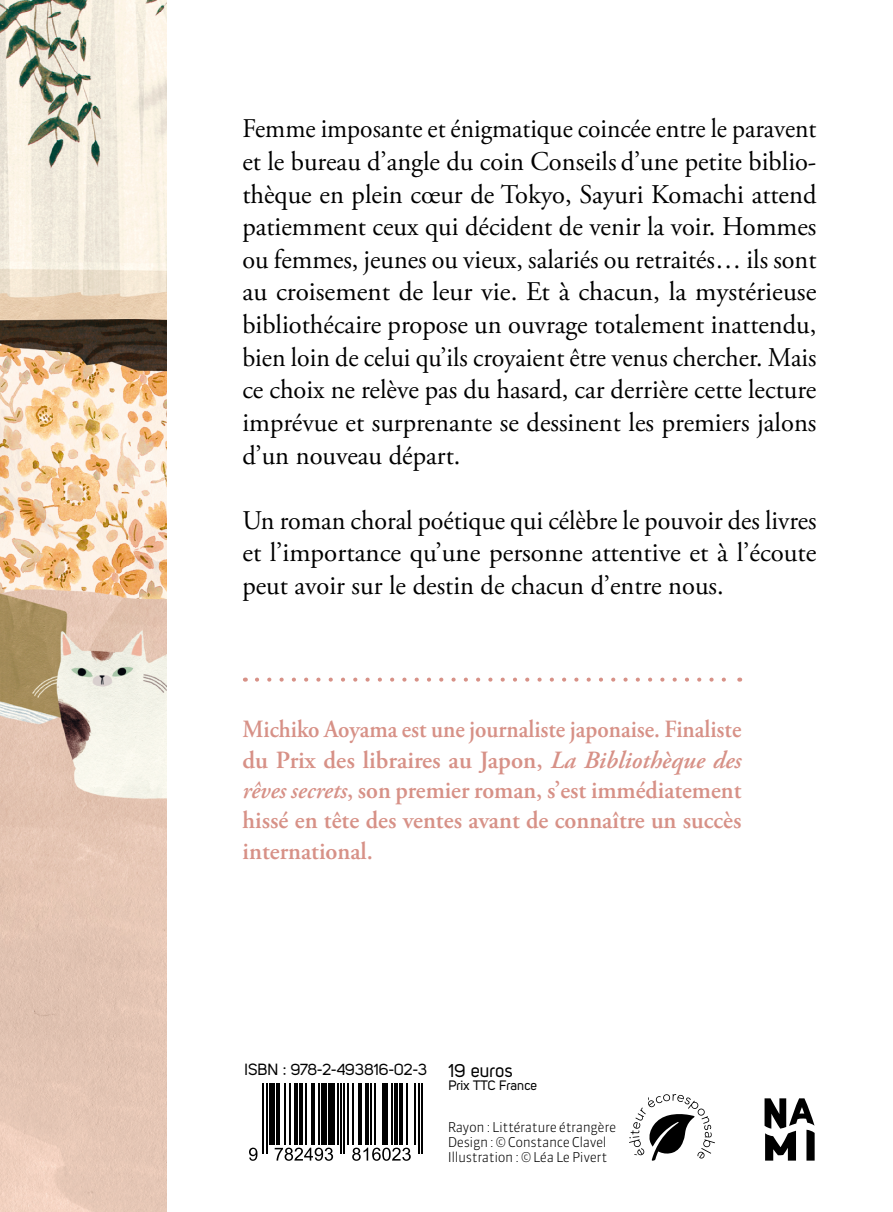
<style>
.page{position:relative;width:893px;height:1212px;background:#fff}
.page>*{position:absolute;margin:0;border:0;box-sizing:border-box;transform-origin:0 0}
.t1{font:27px/32.6px "Adobe Garamond Pro";color:#000;text-align:justify;scale:.95 1}
.t2{font:27px/32.6px "Adobe Garamond Pro";color:#000;text-align:justify;scale:.96 1}
.t3{font:600 24.75px/30.4px "Adobe Garamond Pro";color:#d79187;text-align:justify;scale:.93 1}
.t4{font:18.45px "Uni Sans Regular";color:#000}
.t5{font:15.97px "Uni Sans Regular";color:#000}
.t6{font:300 13.5px/14.6px "Sanuk";letter-spacing:-.03em;color:#000}
.t7{font:13.5px "Uni Sans Regular";color:#000}
.s1{font-style:italic}
</style>
<div class="page">
<img style="left:0;top:0;width:167px;height:1212px">
<svg style="left:764px;top:1098px;width:51px;height:62px"></svg>
<svg style="left:257px;top:677px;width:469px;height:5px"></svg>
<hr style="left:263px;top:1083px;width:1px;height:70px;background:#000">
<hr style="left:266px;top:1083px;width:2px;height:70px;background:#000">
<div style="left:269px;top:1083px;width:5px;height:61px;background:#000"></div>
<hr style="left:276px;top:1083px;width:3px;height:61px;background:#000">
<hr style="left:285px;top:1083px;width:1px;height:61px;background:#000">
<hr style="left:290px;top:1083px;width:1px;height:61px;background:#000">
<hr style="left:294px;top:1083px;width:4px;height:61px;background:#000">
<hr style="left:300px;top:1083px;width:3px;height:61px;background:#000">
<hr style="left:305px;top:1083px;width:1px;height:61px;background:#000">
<hr style="left:311px;top:1083px;width:4px;height:61px;background:#000">
<hr style="left:318px;top:1083px;width:2px;height:61px;background:#000">
<div style="left:322px;top:1083px;width:5px;height:61px;background:#000"></div>
<div style="left:328px;top:1083px;width:7px;height:61px;background:#000"></div>
<hr style="left:337px;top:1083px;width:1px;height:61px;background:#000">
<hr style="left:340px;top:1083px;width:2px;height:70px;background:#000">
<hr style="left:344px;top:1083px;width:1px;height:70px;background:#000">
<hr style="left:347px;top:1083px;width:1px;height:61px;background:#000">
<hr style="left:352px;top:1083px;width:2px;height:61px;background:#000">
<hr style="left:359px;top:1083px;width:3px;height:61px;background:#000">
<hr style="left:365px;top:1083px;width:4px;height:61px;background:#000">
<hr style="left:371px;top:1083px;width:1px;height:61px;background:#000">
<hr style="left:374px;top:1083px;width:2px;height:61px;background:#000">
<div style="left:382px;top:1083px;width:5px;height:61px;background:#000"></div>
<hr style="left:391px;top:1083px;width:1px;height:61px;background:#000">
<hr style="left:394px;top:1083px;width:4px;height:61px;background:#000">
<hr style="left:399px;top:1083px;width:4px;height:61px;background:#000">
<hr style="left:406px;top:1083px;width:2px;height:61px;background:#000">
<hr style="left:414px;top:1083px;width:2px;height:61px;background:#000">
<hr style="left:418px;top:1083px;width:1px;height:70px;background:#000">
<hr style="left:421px;top:1083px;width:2px;height:70px;background:#000">
<svg style="left:249px;top:1147px;width:8px;height:14px"></svg>
<svg style="left:275px;top:1147px;width:58px;height:14px"></svg>
<svg style="left:352px;top:1147px;width:59px;height:14px"></svg>
<svg style="left:629px;top:1094px;width:86px;height:67px"></svg>
<p class="t1" style="left:242px;top:113px;width:606px">Femme imposante et énigmatique coincée entre le paravent et le bureau d’angle du coin Conseils d’une petite biblio&shy;thèque en plein cœur de Tokyo, Sayuri Komachi attend patiemment ceux qui décident de venir la voir. Hommes ou femmes, jeunes ou vieux, salariés ou retraités… ils sont au croisement de leur vie. Et à chacun, la mystérieuse bibliothécaire propose un ouvrage totalement inattendu, bien loin de celui qu’ils croyaient être venus chercher. Mais ce choix ne relève pas du hasard, car derrière cette lecture imprévue et surprenante se dessinent les premiers jalons d’un nouveau départ.</p>
<p class="t2" style="left:242px;top:505px;width:599px">Un roman choral poétique qui célèbre le pouvoir des livres et l’importance qu’une personne attentive et à l’écoute peut avoir sur le destin de chacun d’entre nous.</p>
<p class="t3" style="left:243px;top:714px;width:538px">Michiko Aoyama est une journaliste japonaise. Finaliste du Prix des libraires au Japon, <span class="s1">La Bibliothèque des rêves secrets</span>, son premier roman, s’est immédiatement hissé en tête des ventes avant de connaître un succès international.</p>
<p class="t5" style="left:245px;top:1060px;width:184px">ISBN : 978-2-493816-02-3</p>
<p class="t4" style="left:448px;top:1060px;width:66px">19 euros</p>
<p class="t7" style="left:448px;top:1077px;width:90px">Prix TTC France</p>
<p class="t6" style="left:448px;top:1120px;width:170px">Rayon : Littérature étrangère<br>Design : © Constance Clavel<br>Illustration : © Léa Le Pivert</p>
</div>
